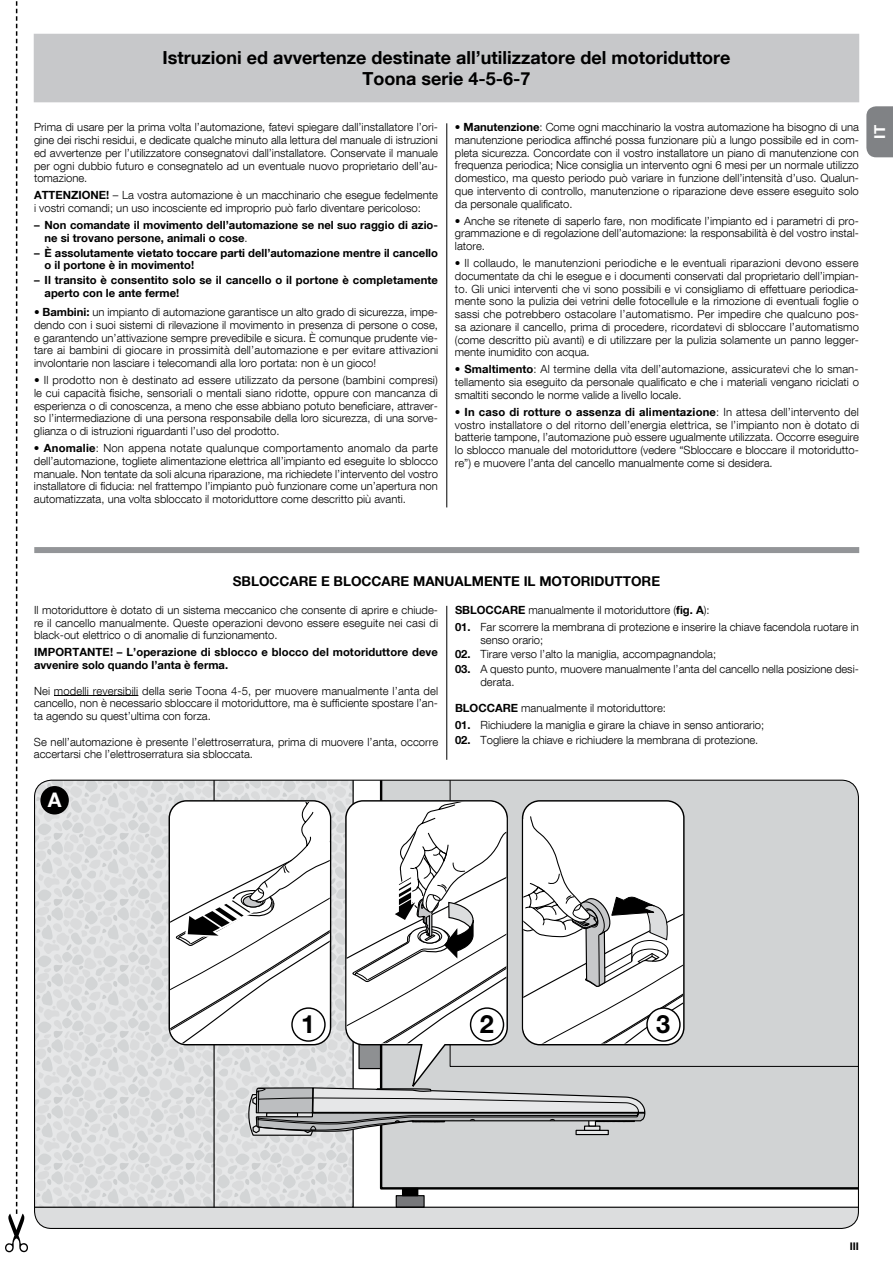
<style>
.page{position:relative;width:893px;height:1263px;background:#fff}
.page>*{position:absolute;margin:0;border:0;box-sizing:border-box;transform-origin:0 0}
.t1{font:700 25.2px "Helvetica Neue LT Com";color:#000}
.t2{font:700 20.1px "Helvetica Neue LT Com";color:#fff}
.t3{font:700 18px/21.6px "Helvetica Neue LT Com";color:#000;text-align:center}
.t4{font:700 15px "Helvetica Neue LT Com";color:#fff}
.t5{font:700 13.5px "Helvetica Neue LT Com";color:#000}
.t6{font:300 11.25px/12.8px "Helvetica Neue LT Com";color:#000;text-align:justify}
.t7{font:700 11.25px/12.8px "Helvetica Neue LT Com";color:#000}
.t8{font:700 10.5px "Helvetica Neue LT Com";color:#000}
.s1{font-weight:700}
.s2{font-weight:300}
</style>
<div class="page">
<svg style="left:866px;top:106px;width:27px;height:51px"></svg>
<hr style="left:446px;top:123px;width:1px;height:384px;background:#000">
<div style="left:34px;top:34px;width:825px;height:68px;background:#c7c8ca"></div>
<svg style="left:5px;top:1px;width:23px;height:1251px"></svg>
<hr style="left:446px;top:606px;width:1px;height:154px;background:#000">
<hr style="left:54px;top:695px;width:84px;height:1px;background:#000">
<div style="left:34px;top:547px;width:825px;height:6px;background:#939598"></div>
<svg style="left:35px;top:1208px;width:823px;height:20px;background:#d9dadb"></svg>
<svg style="left:35px;top:780px;width:319px;height:428px;background:#dbdcdd"></svg>
<hr style="left:213px;top:780px;width:2px;height:427px;background:#000">
<div style="left:379px;top:782px;width:478px;height:405px;background:#d1d3d4"></div>
<div style="left:449px;top:780px;width:409px;height:287px;background:#d1d3d4"></div>
<svg style="left:636px;top:1187px;width:221px;height:21px"></svg>
<svg style="left:255px;top:967px;width:381px;height:260px;background:#d3d4d5"></svg>
<svg style="left:247px;top:1087px;width:399px;height:49px;background:#afb1b2"></svg>
<div style="left:169px;top:800px;width:162px;height:245px;border:1px solid #000;border-radius:17px"></div>
<svg style="left:170px;top:802px;width:160px;height:242px"></svg>
<div style="left:522px;top:800px;width:163px;height:245px;border:1px solid #000;border-radius:17px"></div>
<div style="left:292px;top:1008px;width:33px;height:33px;background:#fff;border-radius:50%"></div>
<div style="left:291px;top:1007px;width:35px;height:35px;border:1px solid #000;border-radius:50%"></div>
<svg style="left:523px;top:802px;width:160px;height:241px"></svg>
<div style="left:647px;top:1008px;width:33px;height:33px;background:#fff;border-radius:50%"></div>
<div style="left:646px;top:1007px;width:35px;height:35px;border:1px solid #000;border-radius:50%"></div>
<svg style="left:344px;top:799px;width:165px;height:293px;background:#b5b7b7"></svg>
<svg style="left:347px;top:802px;width:159px;height:241px"></svg>
<div style="left:471px;top:1008px;width:32px;height:33px;background:#fff;border-radius:50%"></div>
<div style="left:470px;top:1007px;width:34px;height:35px;border:1px solid #000;border-radius:50%"></div>
<div style="left:40px;top:786px;width:29px;height:28px;background:#000;border-radius:50%"></div>
<h3 class="t3" style="left:163px;top:46px;width:569px">Istruzioni ed avvertenze destinate all’utilizzatore del motoriduttore<br>Toona serie 4-5-6-7</h3>
<p class="t6" style="left:34px;top:121px;width:405px">Prima di usare per la prima volta l’automazione, fatevi spiegare dall’installatore l’ori&shy;gine dei rischi residui, e dedicate qualche minuto alla lettura del manuale di istruzioni ed avvertenze per l’utilizzatore consegnatovi dall’installatore. Conservate il manuale per ogni dubbio futuro e consegnatelo ad un eventuale nuovo proprietario dell’au&shy;tomazione.</p>
<p class="t6" style="left:34px;top:189px;width:405px"><span class="s1">ATTENZIONE!</span> – La vostra automazione è un macchinario che esegue fedelmente i vostri comandi; un uso incosciente ed improprio può farlo diventare pericoloso:</p>
<p class="t7" style="left:45px;top:218px;width:395px;text-indent:-11px">– Non comandate il movimento dell’automazione se nel suo raggio di azio&shy;ne si trovano persone, animali o cose<span class="s2">.</span></p>
<p class="t7" style="left:45px;top:246px;width:395px;text-indent:-11px">– È assolutamente vietato toccare parti dell’automazione mentre il cancello o il portone è in movimento!</p>
<p class="t7" style="left:45px;top:274px;width:395px;text-indent:-11px">– Il transito è consentito solo se il cancello o il portone è completamente aperto con le ante ferme!</p>
<p class="t6" style="left:34px;top:306px;width:406px">• <span class="s1">Bambini:</span> un impianto di automazione garantisce un alto grado di sicurezza, impe&shy;dendo con i suoi sistemi di rilevazione il movimento in presenza di persone o cose, e garantendo un’attivazione sempre prevedibile e sicura. È comunque prudente vie&shy;tare ai bambini di giocare in prossimità dell’automazione e per evitare attivazioni involontarie non lasciare i telecomandi alla loro portata: non è un gioco!</p>
<p class="t6" style="left:34px;top:374px;width:405px">• Il prodotto non è destinato ad essere utilizzato da persone (bambini compresi) le cui capacità fisiche, sensoriali o mentali siano ridotte, oppure con mancanza di esperienza o di conoscenza, a meno che esse abbiano potuto beneficiare, attraver&shy;so l’intermediazione di una persona responsabile della loro sicurezza, di una sorve&shy;glianza o di istruzioni riguardanti l’uso del prodotto.</p>
<p class="t6" style="left:34px;top:442px;width:406px">• <span class="s1">Anomalie</span>: Non appena notate qualunque comportamento anomalo da parte dell’automazione, togliete alimentazione elettrica all’impianto ed eseguite lo sblocco manuale. Non tentate da soli alcuna riparazione, ma richiedete l’intervento del vostro installatore di fiducia: nel frattempo l’impianto può funzionare come un’apertura non automatizzata, una volta sbloccato il motoriduttore come descritto più avanti.</p>
<p class="t6" style="left:455px;top:121px;width:406px">• <span class="s1">Manutenzione</span>: Come ogni macchinario la vostra automazione ha bisogno di una manutenzione periodica affinché possa funzionare più a lungo possibile ed in com&shy;pleta sicurezza. Concordate con il vostro installatore un piano di manutenzione con frequenza periodica; Nice consiglia un intervento ogni 6 mesi per un normale utilizzo domestico, ma questo periodo può variare in funzione dell’intensità d’uso. Qualun&shy;que intervento di controllo, manutenzione o riparazione deve essere eseguito solo da personale qualificato.</p>
<p class="t6" style="left:455px;top:214px;width:405px">• Anche se ritenete di saperlo fare, non modificate l’impianto ed i parametri di pro&shy;grammazione e di regolazione dell’automazione: la responsabilità è del vostro instal&shy;latore.</p>
<p class="t6" style="left:455px;top:257px;width:406px">• Il collaudo, le manutenzioni periodiche e le eventuali riparazioni devono essere documentate da chi le esegue e i documenti conservati dal proprietario dell’impian&shy;to. Gli unici interventi che vi sono possibili e vi consigliamo di effettuare periodica&shy;mente sono la pulizia dei vetrini delle fotocellule e la rimozione di eventuali foglie o sassi che potrebbero ostacolare l’automatismo. Per impedire che qualcuno pos&shy;sa azionare il cancello, prima di procedere, ricordatevi di sbloccare l’automatismo (come descritto più avanti) e di utilizzare per la pulizia solamente un panno legger&shy;mente inumidito con acqua.</p>
<p class="t6" style="left:455px;top:363px;width:405px">• <span class="s1">Smaltimento</span>: Al termine della vita dell’automazione, assicuratevi che lo sman&shy;tellamento sia eseguito da personale qualificato e che i materiali vengano riciclati o smaltiti secondo le norme valide a livello locale.</p>
<p class="t6" style="left:455px;top:405px;width:406px">• <span class="s1">In caso di rotture o assenza di alimentazione</span>: In attesa dell’intervento del vostro installatore o del ritorno dell’energia elettrica, se l’impianto non è dotato di batterie tampone, l’automazione può essere ugualmente utilizzata. Occorre eseguire lo sblocco manuale del motoriduttore (vedere “Sbloccare e bloccare il motoridutto&shy;re”) e muovere l’anta del cancello manualmente come si desidera.</p>
<h3 class="t4" style="left:870px;top:139px;width:15px;rotate:-90deg">IT</h3>
<p class="t5" style="left:233px;top:573px;width:429px">SBLOCCARE E BLOCCARE MANUALMENTE IL MOTORIDUTTORE</p>
<p class="t6" style="left:455px;top:603px;width:256px"><span class="s1">SBLOCCARE</span> manualmente il motoriduttore (<span class="s1">fig. A</span>):</p>
<p class="t6" style="left:480px;top:620px;width:380px;text-indent:-26px"><span class="s1">01.</span> Far scorrere la membrana di protezione e inserire la chiave facendola ruotare in senso orario;</p>
<p class="t6" style="left:455px;top:648px;width:263px"><span class="s1">02.</span> Tirare verso l’alto la maniglia, accompagnandola;</p>
<p class="t6" style="left:480px;top:663px;width:380px;text-indent:-26px"><span class="s1">03.</span> A questo punto, muovere manualmente l’anta del cancello nella posizione desi&shy;derata.</p>
<p class="t6" style="left:455px;top:701px;width:213px"><span class="s1">BLOCCARE</span> manualmente il motoriduttore:</p>
<p class="t6" style="left:455px;top:718px;width:311px"><span class="s1">01.</span> Richiudere la maniglia e girare la chiave in senso antiorario;</p>
<p class="t6" style="left:455px;top:733px;width:305px"><span class="s1">02.</span> Togliere la chiave e richiudere la membrana di protezione.</p>
<p class="t6" style="left:34px;top:603px;width:406px">Il motoriduttore è dotato di un sistema meccanico che consente di aprire e chiude&shy;re il cancello manualmente. Queste operazioni devono essere eseguite nei casi di black-out elettrico o di anomalie di funzionamento.</p>
<p class="t7" style="left:34px;top:646px;width:405px">IMPORTANTE! – L’operazione di sblocco e blocco del motoriduttore deve avvenire solo quando l’anta è ferma.</p>
<p class="t6" style="left:34px;top:684px;width:406px">Nei modelli reversibili della serie Toona 4-5, per muovere manualmente l’anta del cancello, non è necessario sbloccare il motoriduttore, ma è sufficiente spostare l’an&shy;ta agendo su quest’ultima con forza.</p>
<p class="t6" style="left:34px;top:735px;width:406px">Se nell’automazione è presente l’elettroserratura, prima di muovere l’anta, occorre accertarsi che l’elettroserratura sia sbloccata.</p>
<h2 class="t2" style="left:48px;top:787px;width:15px">A</h2>
<h1 class="t1" style="left:301px;top:1008px;width:16px">1</h1>
<h1 class="t1" style="left:480px;top:1008px;width:16px">2</h1>
<h1 class="t1" style="left:656px;top:1008px;width:16px">3</h1>
<p class="t8" style="left:850px;top:1240px;width:11px">III</p>
</div>
